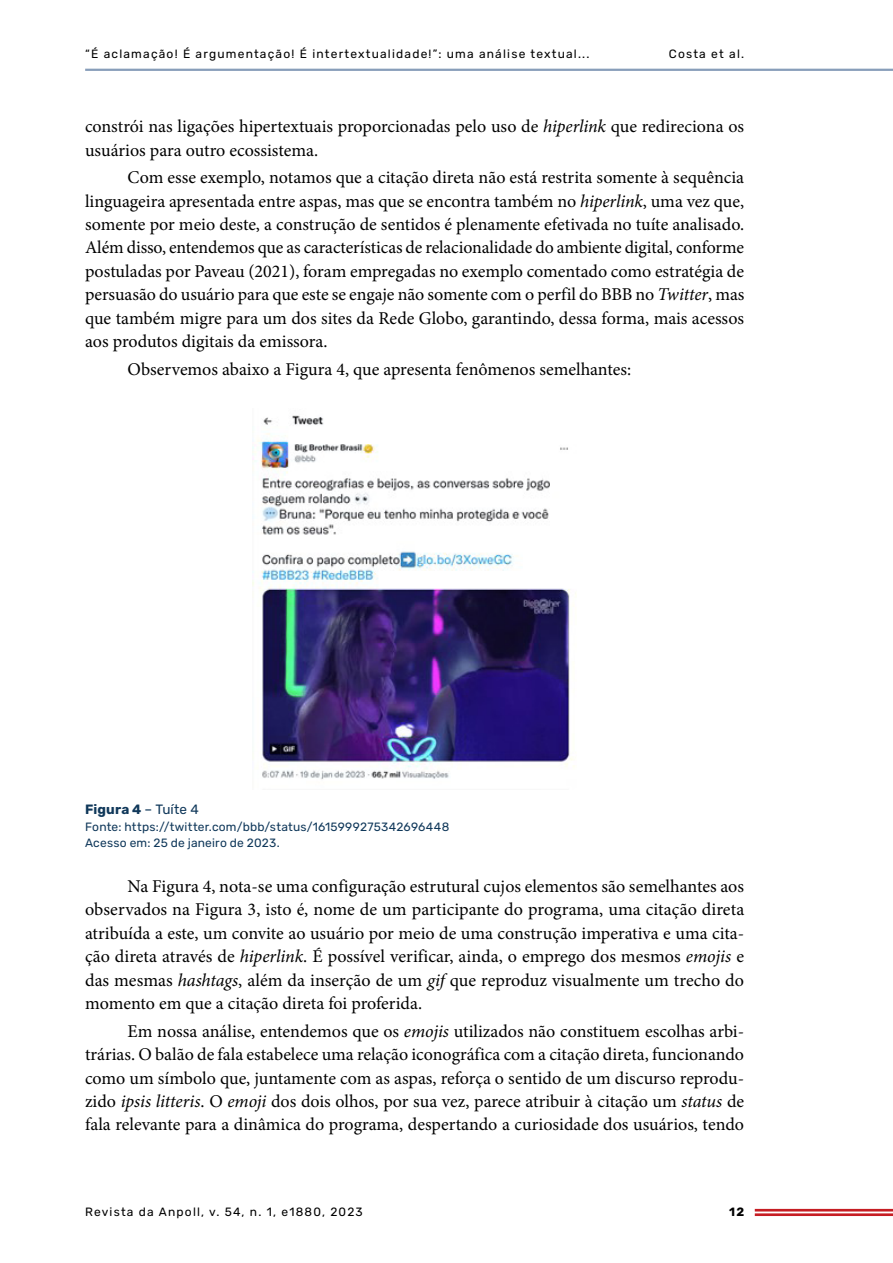
<style>
.page{position:relative;width:893px;height:1263px;background:#fff}
.page>*{position:absolute;margin:0;border:0;box-sizing:border-box;transform-origin:0 0}
.t1{font:18px/23.4px "Minion Pro";color:#000;text-align:justify}
.t2{font:700 13.5px "Rubik";letter-spacing:.015em;color:#10385a}
.t3{font:12px "Rubik";letter-spacing:.1em;color:#000}
.t4{font:12px/16.5px "Rubik";letter-spacing:.015em;color:#10385a}
.t5{font:700 12px "Rubik";color:#000}
.s1{font-style:italic}
.s2{font-weight:400}
</style>
<div class="page">
<hr style="left:755px;top:1209px;width:138px;height:2px;background:#c61d23">
<hr style="left:755px;top:1213px;width:138px;height:3px;background:#c61d23">
<hr style="left:85px;top:69px;width:808px;height:2px;background:#889eba">
<img style="left:253px;top:415px;width:323px;height:365px">
<p class="t3" style="left:85px;top:47px;width:506px">“É aclamação! É argumentação! É intertextualidade!”: uma análise textual...</p>
<p class="t3" style="left:669px;top:47px;width:77px">Costa et al.</p>
<p class="t1" style="left:85px;top:115px;width:661px">constrói nas ligações hipertextuais proporcionadas pelo uso de <span class="s1">hiperlink</span> que redireciona os usuários para outro ecossistema.</p>
<p class="t1" style="left:85px;top:166px;width:661px;text-indent:43px">Com esse exemplo, notamos que a citação direta não está restrita somente à sequência linguageira apresentada entre aspas, mas que se encontra também no <span class="s1">hiperlink</span>, uma vez que, somente por meio deste, a construção de sentidos é plenamente efetivada no tuíte analisado.<br>Além disso, entendemos que as características de relacionalidade do ambiente digital, conforme postuladas por Paveau (2021), foram empregadas no exemplo comentado como estratégia de persuasão do usuário para que este se engaje não somente com o perfil do BBB no <span class="s1">Twitter</span>, mas que também migre para um dos sites da Rede Globo, garantindo, dessa forma, mais acessos aos produtos digitais da emissora.</p>
<p class="t1" style="left:128px;top:357px;width:505px">Observemos abaixo a Figura 4, que apresenta fenômenos semelhantes:</p>
<p class="t2" style="left:85px;top:802px;width:115px">Figura 4 <span class="s2">– Tuíte 4</span></p>
<p class="t4" style="left:85px;top:819px;width:366px">Fonte: https://twitter.com/bbb/status/1615999275342696448<br>Acesso em: 25 de janeiro de 2023.</p>
<p class="t1" style="left:85px;top:875px;width:661px;text-indent:43px">Na Figura 4, nota-se uma configuração estrutural cujos elementos são semelhantes aos observados na Figura 3, isto é, nome de um participante do programa, uma citação direta atribuída a este, um convite ao usuário por meio de uma construção imperativa e uma cita&shy;ção direta através de <span class="s1">hiperlink</span>. É possível verificar, ainda, o emprego dos mesmos <span class="s1">emojis</span> e das mesmas <span class="s1">hashtags</span>, além da inserção de um <span class="s1">gif</span> que reproduz visualmente um trecho do momento em que a citação direta foi proferida.</p>
<p class="t1" style="left:85px;top:1019px;width:661px;text-indent:43px">Em nossa análise, entendemos que os <span class="s1">emojis</span> utilizados não constituem escolhas arbi&shy;trárias. O balão de fala estabelece uma relação iconográfica com a citação direta, funcionando como um símbolo que, juntamente com as aspas, reforça o sentido de um discurso reprodu&shy;zido <span class="s1">ipsis litteris</span>. O <span class="s1">emoji</span> dos dois olhos, por sua vez, parece atribuir à citação um <span class="s1">status</span> de fala relevante para a dinâmica do programa, despertando a curiosidade dos usuários, tendo</p>
<p class="t3" style="left:85px;top:1205px;width:279px">Revista da Anpoll, v. 54, n. 1, e1880, 2023</p>
<p class="t5" style="left:729px;top:1205px;width:16px">12</p>
</div>
